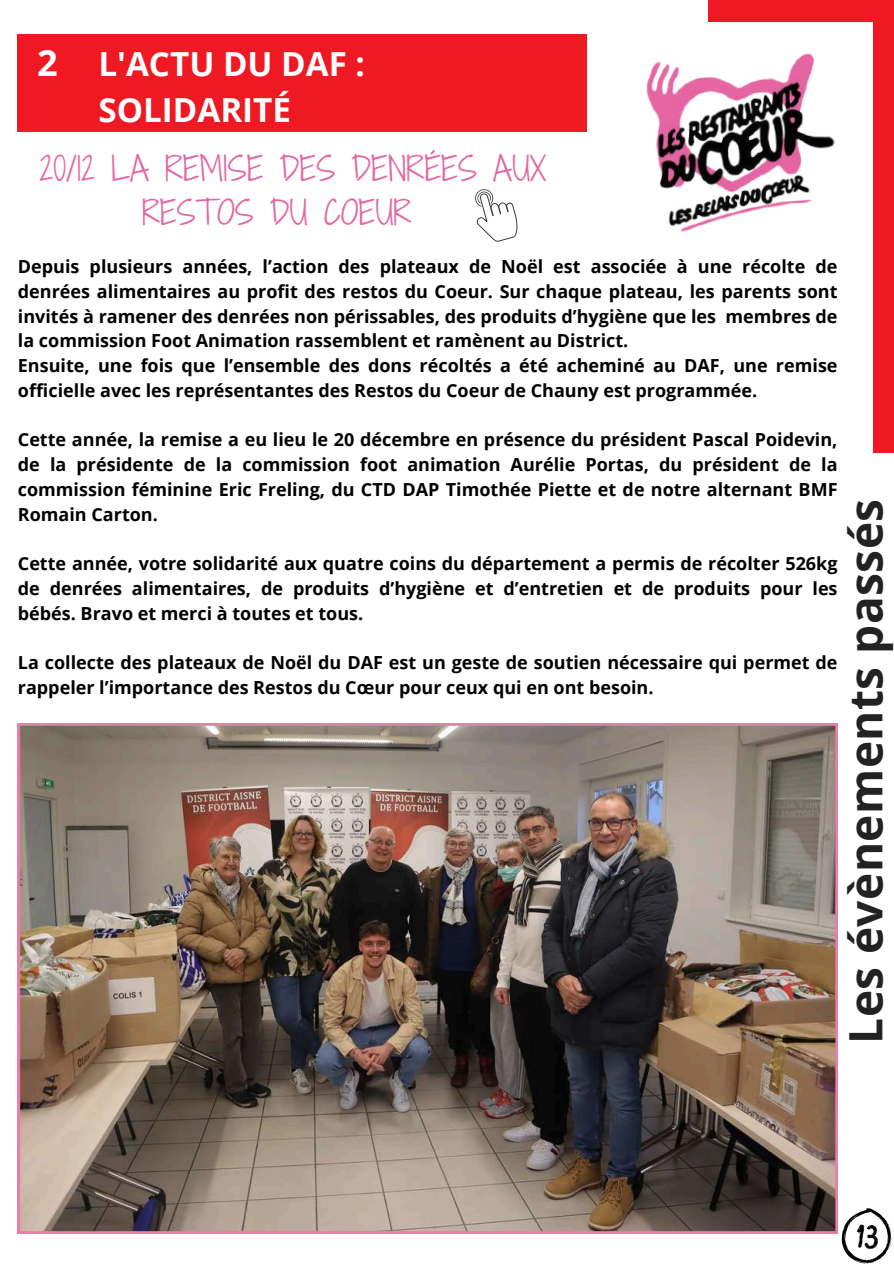
<style>
.page{position:relative;width:894px;height:1264px;background:#fff}
.page>*{position:absolute;margin:0;border:0;box-sizing:border-box;transform-origin:0 0}
.t1{font:700 46.05px "Open Sans";letter-spacing:.01em;color:#222}
.t2{font:700 36.15px "Open Sans";color:#fff}
.t3{font:700 33.15px/46.2px "Open Sans";color:#fff}
.t4{font:31.95px/43.8px "Shadows Into Light Two";color:#e566a2}
.t5{font:700 18px/24.8px "Open Sans";color:#000}
</style>
<div class="page">
<div style="left:18px;top:34px;width:569px;height:98px;background:#ef1923"></div>
<div style="left:872px;top:0;width:21px;height:452px;background:#ef1923"></div>
<div style="left:708px;top:0;width:182px;height:21px;background:#ef1923"></div>
<svg style="left:475px;top:189px;width:43px;height:53px"></svg>
<img style="left:646px;top:53px;width:190px;height:179px">
<img style="left:18px;top:723px;width:819px;height:510px">
<svg style="left:841px;top:1208px;width:50px;height:56px"></svg>
<h2 class="t2" style="left:37px;top:37px;width:22px">2</h2>
<h3 class="t3" style="left:98px;top:40px;width:268px">L'ACTU DU DAF :<br>SOLIDARITÉ</h3>
<h3 class="t4" style="left:142px;top:147px;width:405px;text-indent:-102px">20/12 LA REMISE DES DENRÉES AUX<br>RESTOS DU COEUR</h3>
<p class="t5" style="left:18px;top:254px;width:821px">Depuis plusieurs années, l’action des plateaux de Noël est associée à une récolte de denrées alimentaires au profit des restos du Coeur. Sur chaque plateau, les parents sont invités à ramener des denrées non périssables, des produits d’hygiène que les membres de la commission Foot Animation rassemblent et ramènent au District.<br>Ensuite, une fois que l’ensemble des dons récoltés a été acheminé au DAF, une remise officielle avec les représentantes des Restos du Coeur de Chauny est programmée.</p>
<p class="t5" style="left:18px;top:427px;width:821px;text-align:justify">Cette année, la remise a eu lieu le 20 décembre en présence du président Pascal Poidevin, de la présidente de la commission foot animation Aurélie Portas, du président de la commission féminine Eric Freling, du CTD DAP Timothée Piette et de notre alternant BMF Romain Carton.</p>
<p class="t5" style="left:18px;top:551px;width:821px;text-align:justify">Cette année, votre solidarité aux quatre coins du département a permis de récolter 526kg de denrées alimentaires, de produits d’hygiène et d’entretien et de produits pour les bébés. Bravo et merci à toutes et tous.</p>
<p class="t5" style="left:18px;top:650px;width:821px">La collecte des plateaux de Noël du DAF est un geste de soutien nécessaire qui permet de rappeler l’importance des Restos du Cœur pour ceux qui en ont besoin.</p>
<h1 class="t1" style="left:833px;top:1043px;width:546px;rotate:-90deg">Les évènements passés</h1>
</div>
